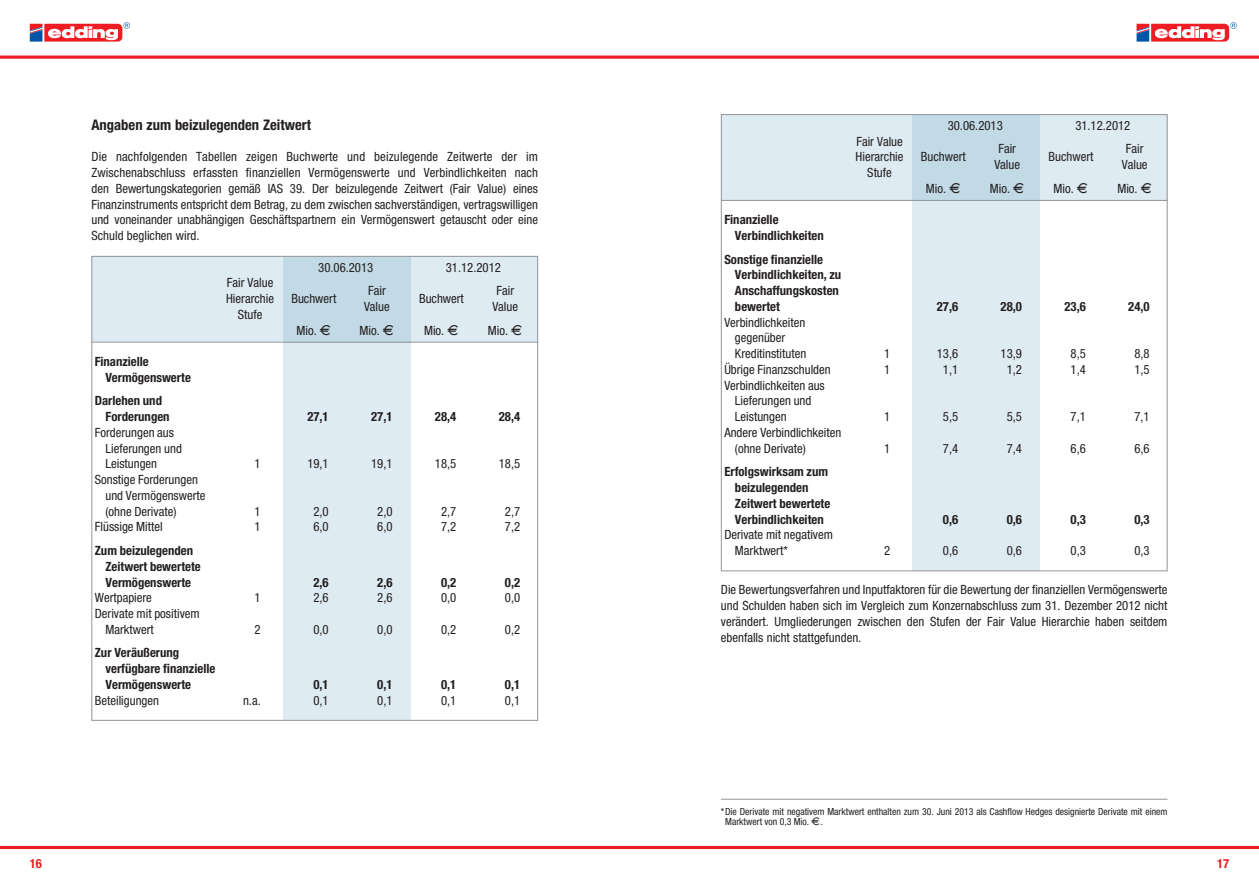
<style>
.page{position:relative;width:1259px;height:893px;background:#fff}
.page>*{position:absolute;margin:0;border:0;box-sizing:border-box;transform-origin:0 0}
.t1{font:700 condensed 14.7px "Helvetica Neue LTW1 G";color:#231f20}
.t2{font:condensed 12.75px/15.8px "Helvetica Neue LTW1 G";color:#231f20}
.t3{font:700 condensed 12.75px/15.8px "Helvetica Neue LTW1 G";color:#231f20}
.t4{font:700 condensed 12.75px "Helvetica Neue LTW1 G";color:#ee1d23}
.t5{font:condensed 9.75px/9.8px "Helvetica Neue LTW1 G";color:#231f20}
.s1{font-family:"Eurofont";font-stretch:normal}
</style>
<div class="page">
<hr style="left:0;top:56px;width:1259px;height:3px;background:#ee1d23">
<svg style="left:30px;top:22px;width:100px;height:20px"></svg>
<hr style="left:0;top:846px;width:1259px;height:3px;background:#ee1d23">
<svg style="left:1136px;top:22px;width:100px;height:20px"></svg>
<div style="left:283px;top:342px;width:127px;height:378px;background:#deebf2"></div>
<div style="left:93px;top:258px;width:443px;height:84px;background:#deebf2"></div>
<div style="left:283px;top:256px;width:127px;height:86px;background:#c2dae6"></div>
<hr style="left:91px;top:342px;width:447px;height:1px;background:#939598">
<div style="left:912px;top:200px;width:128px;height:371px;background:#deebf2"></div>
<div style="left:723px;top:116px;width:442px;height:84px;background:#deebf2"></div>
<div style="left:912px;top:115px;width:128px;height:85px;background:#c2dae6"></div>
<hr style="left:721px;top:200px;width:446px;height:1px;background:#939598">
<hr style="left:721px;top:799px;width:446px;height:1px;background:#939598">
<p class="t1" style="left:91px;top:119px;width:221px">Angaben zum beizulegenden Zeitwert</p>
<p class="t2" style="left:91px;top:150px;width:448px;text-align:justify">Die nachfolgenden Tabellen zeigen Buchwerte und beizulegende Zeitwerte der im Zwischenabschluss erfassten finanziellen Vermögenswerte und Verbindlichkeiten nach den Bewertungskategorien gemäß IAS 39. Der beizulegende Zeitwert (Fair Value) eines Finanzinstruments entspricht dem Betrag, zu dem zwischen sachverständigen, vertragswilligen und voneinander unabhängigen Geschäftspartnern ein Vermögenswert getauscht oder eine Schuld beglichen wird.</p>
<p class="t2" style="left:318px;top:260px;width:57px">30.06.2013</p>
<p class="t2" style="left:446px;top:260px;width:57px">31.12.2012</p>
<p class="t2" style="left:227px;top:276px;width:48px">Fair Value</p>
<p class="t2" style="left:368px;top:284px;width:19px">Fair</p>
<p class="t2" style="left:496px;top:284px;width:19px">Fair</p>
<p class="t2" style="left:226px;top:292px;width:49px">Hierarchie</p>
<p class="t2" style="left:291px;top:292px;width:46px">Buchwert</p>
<p class="t2" style="left:364px;top:300px;width:27px">Value</p>
<p class="t2" style="left:419px;top:292px;width:46px">Buchwert</p>
<p class="t2" style="left:492px;top:300px;width:27px">Value</p>
<p class="t2" style="left:238px;top:308px;width:26px">Stufe</p>
<p class="t3" style="left:105px;top:355px;width:87px;text-indent:-11px">Finanzielle<br>Vermögenswerte</p>
<p class="t3" style="left:105px;top:394px;width:66px;text-indent:-11px">Darlehen und<br>Forderungen</p>
<p class="t2" style="left:105px;top:426px;width:78px;text-indent:-11px">Forderungen aus<br>Lieferungen und<br>Leistungen</p>
<p class="t2" style="left:105px;top:473px;width:101px;text-indent:-11px">Sonstige Forderungen und Vermögenswerte (ohne Derivate)</p>
<p class="t2" style="left:296px;top:323px;width:36px">Mio. <span class="s1">E</span></p>
<p class="t2" style="left:359px;top:323px;width:36px">Mio. <span class="s1">E</span></p>
<p class="t2" style="left:424px;top:323px;width:36px">Mio. <span class="s1">E</span></p>
<p class="t2" style="left:488px;top:323px;width:36px">Mio. <span class="s1">E</span></p>
<p class="t3" style="left:307px;top:410px;width:23px">27,1</p>
<p class="t3" style="left:371px;top:410px;width:23px">27,1</p>
<p class="t3" style="left:435px;top:410px;width:23px">28,4</p>
<p class="t3" style="left:499px;top:410px;width:23px">28,4</p>
<p class="t2" style="left:255px;top:457px;width:8px">1</p>
<p class="t2" style="left:307px;top:457px;width:23px">19,1</p>
<p class="t2" style="left:371px;top:457px;width:23px">19,1</p>
<p class="t2" style="left:435px;top:457px;width:23px">18,5</p>
<p class="t2" style="left:499px;top:457px;width:23px">18,5</p>
<p class="t2" style="left:255px;top:505px;width:8px">1</p>
<p class="t2" style="left:313px;top:505px;width:17px">2,0</p>
<p class="t2" style="left:377px;top:505px;width:17px">2,0</p>
<p class="t2" style="left:441px;top:505px;width:17px">2,7</p>
<p class="t2" style="left:505px;top:505px;width:17px">2,7</p>
<p class="t2" style="left:95px;top:520px;width:69px">Flüssige Mittel</p>
<p class="t2" style="left:255px;top:520px;width:8px">1</p>
<p class="t2" style="left:313px;top:520px;width:17px">6,0</p>
<p class="t2" style="left:377px;top:520px;width:17px">6,0</p>
<p class="t2" style="left:441px;top:520px;width:17px">7,2</p>
<p class="t2" style="left:505px;top:520px;width:17px">7,2</p>
<p class="t3" style="left:105px;top:544px;width:97px;text-indent:-11px">Zum beizulegenden<br>Zeitwert bewertete<br>Vermögenswerte</p>
<p class="t3" style="left:313px;top:575px;width:17px">2,6</p>
<p class="t3" style="left:377px;top:575px;width:17px">2,6</p>
<p class="t3" style="left:441px;top:575px;width:17px">0,2</p>
<p class="t3" style="left:505px;top:575px;width:17px">0,2</p>
<p class="t2" style="left:95px;top:591px;width:59px">Wertpapiere</p>
<p class="t2" style="left:255px;top:591px;width:8px">1</p>
<p class="t2" style="left:313px;top:591px;width:17px">2,6</p>
<p class="t2" style="left:377px;top:591px;width:17px">2,6</p>
<p class="t2" style="left:441px;top:591px;width:17px">0,0</p>
<p class="t2" style="left:505px;top:591px;width:17px">0,0</p>
<p class="t2" style="left:105px;top:607px;width:96px;text-indent:-11px">Derivate mit positivem<br>Marktwert</p>
<p class="t2" style="left:255px;top:623px;width:8px">2</p>
<p class="t2" style="left:313px;top:623px;width:17px">0,0</p>
<p class="t2" style="left:377px;top:623px;width:17px">0,0</p>
<p class="t2" style="left:441px;top:623px;width:17px">0,2</p>
<p class="t2" style="left:505px;top:623px;width:17px">0,2</p>
<p class="t3" style="left:105px;top:646px;width:111px;text-indent:-11px">Zur Veräußerung verfügbare finanzielle<br>Vermögenswerte</p>
<p class="t3" style="left:313px;top:678px;width:17px">0,1</p>
<p class="t3" style="left:377px;top:678px;width:17px">0,1</p>
<p class="t3" style="left:441px;top:678px;width:17px">0,1</p>
<p class="t3" style="left:505px;top:678px;width:17px">0,1</p>
<p class="t2" style="left:95px;top:694px;width:66px">Beteiligungen</p>
<p class="t2" style="left:243px;top:694px;width:19px">n.a.</p>
<p class="t2" style="left:313px;top:694px;width:17px">0,1</p>
<p class="t2" style="left:377px;top:694px;width:17px">0,1</p>
<p class="t2" style="left:441px;top:694px;width:17px">0,1</p>
<p class="t2" style="left:505px;top:694px;width:17px">0,1</p>
<p class="t2" style="left:947px;top:119px;width:57px">30.06.2013</p>
<p class="t2" style="left:1075px;top:119px;width:57px">31.12.2012</p>
<p class="t2" style="left:856px;top:134px;width:48px">Fair Value</p>
<p class="t2" style="left:855px;top:150px;width:49px">Hierarchie</p>
<p class="t2" style="left:921px;top:150px;width:46px">Buchwert</p>
<p class="t2" style="left:867px;top:166px;width:26px">Stufe</p>
<p class="t2" style="left:998px;top:142px;width:19px">Fair</p>
<p class="t2" style="left:1126px;top:142px;width:19px">Fair</p>
<p class="t2" style="left:1048px;top:150px;width:46px">Buchwert</p>
<p class="t2" style="left:994px;top:158px;width:27px">Value</p>
<p class="t2" style="left:1122px;top:158px;width:27px">Value</p>
<p class="t3" style="left:735px;top:213px;width:90px;text-indent:-11px">Finanzielle<br>Verbindlichkeiten</p>
<p class="t3" style="left:735px;top:253px;width:108px;text-indent:-11px">Sonstige finanzielle<br>Verbindlichkeiten, zu<br>Anschaffungskosten bewertet</p>
<p class="t2" style="left:735px;top:316px;width:73px;text-indent:-11px">Verbindlichkeiten gegenüber<br>Kreditinstituten</p>
<p class="t2" style="left:926px;top:182px;width:36px">Mio. <span class="s1">E</span></p>
<p class="t2" style="left:989px;top:182px;width:36px">Mio. <span class="s1">E</span></p>
<p class="t2" style="left:1053px;top:182px;width:36px">Mio. <span class="s1">E</span></p>
<p class="t2" style="left:1117px;top:182px;width:36px">Mio. <span class="s1">E</span></p>
<p class="t3" style="left:937px;top:300px;width:23px">27,6</p>
<p class="t3" style="left:1000px;top:300px;width:23px">28,0</p>
<p class="t3" style="left:1064px;top:300px;width:23px">23,6</p>
<p class="t3" style="left:1128px;top:300px;width:23px">24,0</p>
<p class="t2" style="left:884px;top:347px;width:8px">1</p>
<p class="t2" style="left:937px;top:347px;width:23px">13,6</p>
<p class="t2" style="left:1000px;top:347px;width:23px">13,9</p>
<p class="t2" style="left:1070px;top:347px;width:17px">8,5</p>
<p class="t2" style="left:1134px;top:347px;width:17px">8,8</p>
<p class="t2" style="left:724px;top:363px;width:108px">Übrige Finanzschulden</p>
<p class="t2" style="left:884px;top:363px;width:8px">1</p>
<p class="t2" style="left:943px;top:363px;width:17px">1,1</p>
<p class="t2" style="left:1006px;top:363px;width:17px">1,2</p>
<p class="t2" style="left:1070px;top:363px;width:17px">1,4</p>
<p class="t2" style="left:1134px;top:363px;width:17px">1,5</p>
<p class="t2" style="left:735px;top:379px;width:91px;text-indent:-11px">Verbindlichkeiten aus<br>Lieferungen und<br>Leistungen</p>
<p class="t2" style="left:884px;top:410px;width:8px">1</p>
<p class="t2" style="left:943px;top:410px;width:17px">5,5</p>
<p class="t2" style="left:1006px;top:410px;width:17px">5,5</p>
<p class="t2" style="left:1070px;top:410px;width:17px">7,1</p>
<p class="t2" style="left:1134px;top:410px;width:17px">7,1</p>
<p class="t2" style="left:735px;top:426px;width:108px;text-indent:-11px">Andere Verbindlichkeiten (ohne Derivate)</p>
<p class="t3" style="left:735px;top:465px;width:97px;text-indent:-11px">Erfolgswirksam zum beizulegenden<br>Zeitwert bewertete<br>Verbindlichkeiten</p>
<p class="t2" style="left:735px;top:528px;width:99px;text-indent:-11px">Derivate mit negativem<br>Marktwert*</p>
<p class="t2" style="left:884px;top:442px;width:8px">1</p>
<p class="t2" style="left:943px;top:442px;width:17px">7,4</p>
<p class="t2" style="left:1006px;top:442px;width:17px">7,4</p>
<p class="t2" style="left:1070px;top:442px;width:17px">6,6</p>
<p class="t2" style="left:1134px;top:442px;width:17px">6,6</p>
<p class="t3" style="left:943px;top:512px;width:17px">0,6</p>
<p class="t3" style="left:1006px;top:512px;width:17px">0,6</p>
<p class="t3" style="left:1070px;top:512px;width:17px">0,3</p>
<p class="t3" style="left:1134px;top:512px;width:17px">0,3</p>
<p class="t2" style="left:884px;top:544px;width:8px">2</p>
<p class="t2" style="left:943px;top:544px;width:17px">0,6</p>
<p class="t2" style="left:1006px;top:544px;width:17px">0,6</p>
<p class="t2" style="left:1070px;top:544px;width:17px">0,3</p>
<p class="t2" style="left:1134px;top:544px;width:17px">0,3</p>
<p class="t2" style="left:721px;top:583px;width:448px;text-align:justify">Die Bewertungsverfahren und Inputfaktoren für die Bewertung der finanziellen Vermögenswerte und Schulden haben sich im Vergleich zum Konzernabschluss zum 31. Dezember 2012 nicht verändert. Umgliederungen zwischen den Stufen der Fair Value Hierarchie haben seitdem ebenfalls nicht stattgefunden.</p>
<p class="t5" style="left:725px;top:807px;width:444px;text-indent:-4px">* Die Derivate mit negativem Marktwert enthalten zum 30. Juni 2013 als Cashflow Hedges designierte Derivate mit einem<br>Marktwert von 0,3 Mio. <span class="s1">E</span>.</p>
<p class="t4" style="left:30px;top:859px;width:14px">16</p>
<p class="t4" style="left:1217px;top:859px;width:14px">17</p>
</div>
